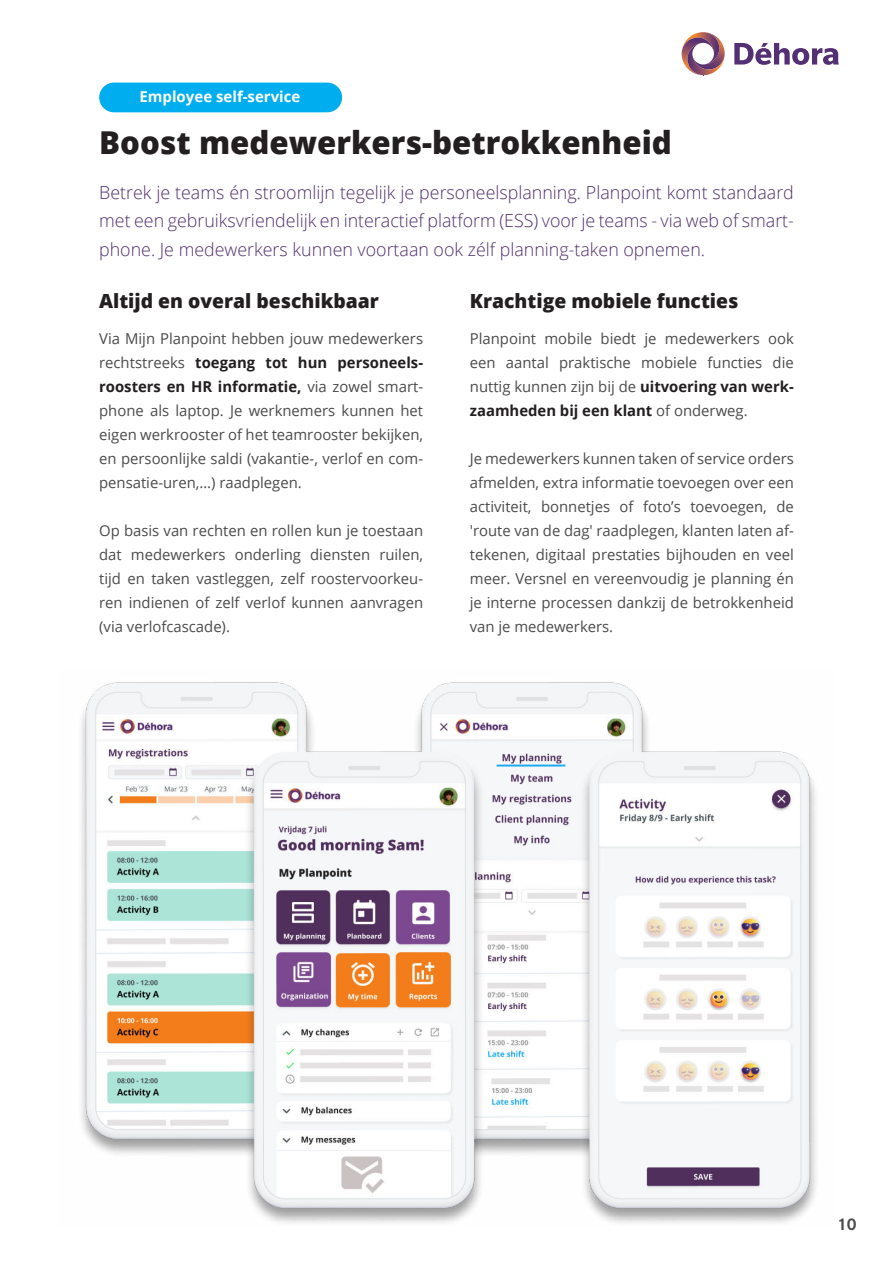
<style>
.page{position:relative;width:893px;height:1263px;background:#fff}
.page>*{position:absolute;margin:0;border:0;box-sizing:border-box;transform-origin:0 0}
.t1{font:800 31.5px "Open Sans";color:#231f20}
.t2{font:800 19.5px "Open Sans";color:#231f20}
.t3{font:300 18px/28.5px "Open Sans";color:#502f6d;text-align:justify}
.t4{font:500 18px "Slate Pro";color:#4c4b4c}
.t5{font:15px/24px "Open Sans";color:#4c4b4c;text-align:justify}
.t6{font:700 15px "Open Sans";color:#fff}
.s1{font-weight:700;color:#231f20}
</style>
<div class="page">
<svg style="left:734px;top:43px;width:105px;height:22px"></svg>
<img style="left:703px;top:32px;width:19px;height:11px">
<img style="left:682px;top:32px;width:21px;height:36px">
<svg style="left:682px;top:40px;width:7px;height:14px"></svg>
<img style="left:687px;top:43px;width:38px;height:32px">
<div style="left:99px;top:83px;width:243px;height:29px;background:#00aeef;border-radius:15px"></div>
<img style="left:81px;top:682px;width:735px;height:541px">
<p class="t6" style="left:139px;top:91px;width:162px">Employee self-service</p>
<h1 class="t1" style="left:99px;top:130px;width:574px">Boost medewerkers-betrokkenheid</h1>
<p class="t3" style="left:99px;top:180px;width:696px">Betrek je teams én stroomlijn tegelijk je personeelsplanning. Planpoint komt standaard met een gebruiksvriendelijk en interactief platform (ESS) voor je teams - via web of smart&shy;phone. Je medewerkers kunnen voortaan ook zélf planning-taken opnemen.</p>
<h2 class="t2" style="left:99px;top:292px;width:281px">Altijd en overal beschikbaar</h2>
<p class="t5" style="left:99px;top:328px;width:325px">Via Mijn Planpoint hebben jouw medewerkers rechtstreeks <span class="s1">toegang tot hun personeels&shy;roosters en HR informatie,</span> via zowel smart&shy;phone als laptop. Je werknemers kunnen het eigen werkrooster of het teamrooster bekijken, en persoonlijke saldi (vakantie-, verlof en com&shy;pensatie-uren,…) raadplegen.</p>
<p class="t5" style="left:99px;top:520px;width:325px">Op basis van rechten en rollen kun je toestaan dat medewerkers onderling diensten ruilen, tijd en taken vastleggen, zelf roostervoorkeu&shy;ren indienen of zelf verlof kunnen aanvragen (via verlofcascade).</p>
<h2 class="t2" style="left:470px;top:292px;width:270px">Krachtige mobiele functies</h2>
<p class="t5" style="left:470px;top:328px;width:325px">Planpoint mobile biedt je medewerkers ook een aantal praktische mobiele functies die nuttig kunnen zijn bij de <span class="s1">uitvoering van werk&shy;zaamheden bij een klant</span> of onderweg.</p>
<p class="t5" style="left:470px;top:447px;width:325px">Je medewerkers kunnen taken of service orders afmelden, extra informatie toevoegen over een activiteit, bonnetjes of foto’s toevoegen, de 'route van de dag' raadplegen, klanten laten af&shy;tekenen, digitaal prestaties bijhouden en veel meer. Versnel en vereenvoudig je planning én je interne processen dankzij de betrokkenheid van je medewerkers.</p>
<p class="t4" style="left:837px;top:1213px;width:21px">10</p>
</div>
